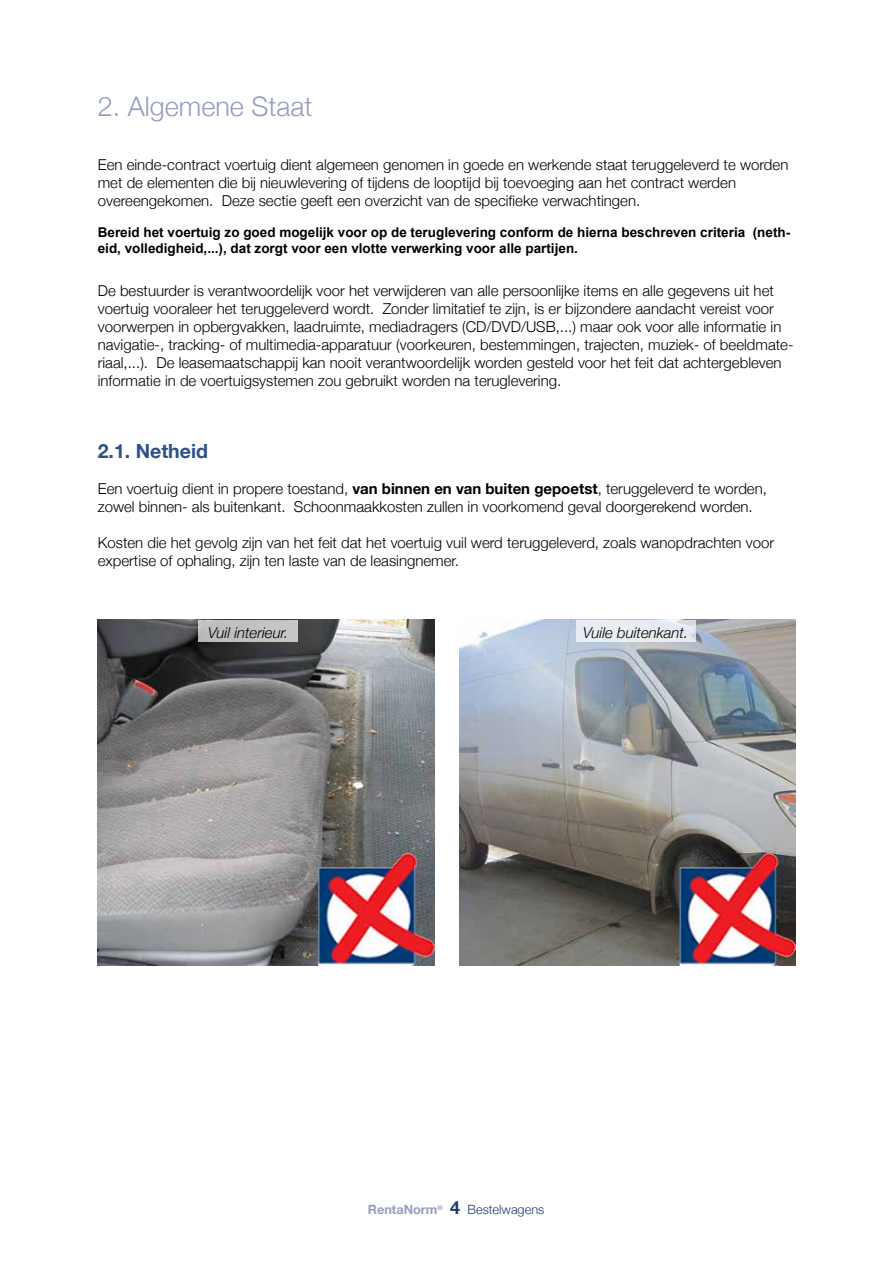
<style>
.page{position:relative;width:893px;height:1263px;background:#fff}
.page>*{position:absolute;margin:0;border:0;box-sizing:border-box;transform-origin:0 0}
.t1{font:300 27px "Helvetica Neue";color:#969ec1}
.t2{font:700 19.5px "Helvetica Neue";color:#2d508b}
.t3{font:300 15px/18px "Helvetica Neue";color:#000}
.t4{font:italic 300 15px "Helvetica Neue";color:#000}
.t5{font:700 13.5px/16.2px "Arial";color:#000}
.t6{font:300 12.75px "Helvetica Neue";color:#1c3c71}
.t7{font:700 12.75px "Helvetica Neue";color:#969ec1}
.s1{font-weight:700}
.s2{font-weight:700;font-size:18px}
</style>
<div class="page">
<img style="left:459px;top:620px;width:336px;height:345px">
<img style="left:98px;top:620px;width:336px;height:345px">
<div style="left:198px;top:620px;width:100px;height:21px;background:#c1c1c1"></div>
<div style="left:576px;top:620px;width:119px;height:21px;background:#e8ecf2"></div>
<h1 class="t1" style="left:98px;top:84px;width:216px">2. Algemene Staat</h1>
<p class="t3" style="left:98px;top:154px;width:692px">Een einde-contract voertuig dient algemeen genomen in goede en werkende staat teruggeleverd te worden met de elementen die bij nieuwlevering of tijdens de looptijd bij toevoeging aan het contract werden overeengekomen. Deze sectie geeft een overzicht van de specifieke verwachtingen.</p>
<p class="t5" style="left:98px;top:225px;width:694px">Bereid het voertuig zo goed mogelijk voor op de teruglevering conform de hierna beschreven criteria (neth&shy;eid, volledigheid,...), dat zorgt voor een vlotte verwerking voor alle partijen.</p>
<p class="t3" style="left:98px;top:280px;width:697px">De bestuurder is verantwoordelijk voor het verwijderen van alle persoonlijke items en alle gegevens uit het voertuig vooraleer het teruggeleverd wordt. Zonder limitatief te zijn, is er bijzondere aandacht vereist voor voorwerpen in opbergvakken, laadruimte, mediadragers (CD/DVD/USB,...) maar ook voor alle informatie in navigatie-, tracking- of multimedia-apparatuur (voorkeuren, bestemmingen, trajecten, muziek- of beeldmate&shy;riaal,...). De leasemaatschappij kan nooit verantwoordelijk worden gesteld voor het feit dat achtergebleven informatie in de voertuigsystemen zou gebruikt worden na teruglevering.</p>
<h2 class="t2" style="left:98px;top:436px;width:112px">2.1. Netheid</h2>
<p class="t3" style="left:98px;top:478px;width:671px">Een voertuig dient in propere toestand, <span class="s1">van binnen en van buiten gepoetst</span>, teruggeleverd te worden, zowel binnen- als buitenkant. Schoonmaakkosten zullen in voorkomend geval doorgerekend worden.</p>
<p class="t3" style="left:98px;top:532px;width:678px">Kosten die het gevolg zijn van het feit dat het voertuig vuil werd teruggeleverd, zoals wanopdrachten voor expertise of ophaling, zijn ten laste van de leasingnemer.</p>
<p class="t4" style="left:208px;top:621px;width:82px">Vuil interieur.</p>
<p class="t4" style="left:583px;top:621px;width:107px">Vuile buitenkant.</p>
<p class="t7" style="left:368px;top:1199px;width:76px">RentaNorm<sup>®</sup></p>
<p class="t6" style="left:450px;top:1199px;width:96px"><span class="s2">4</span> Bestelwagens</p>
</div>
